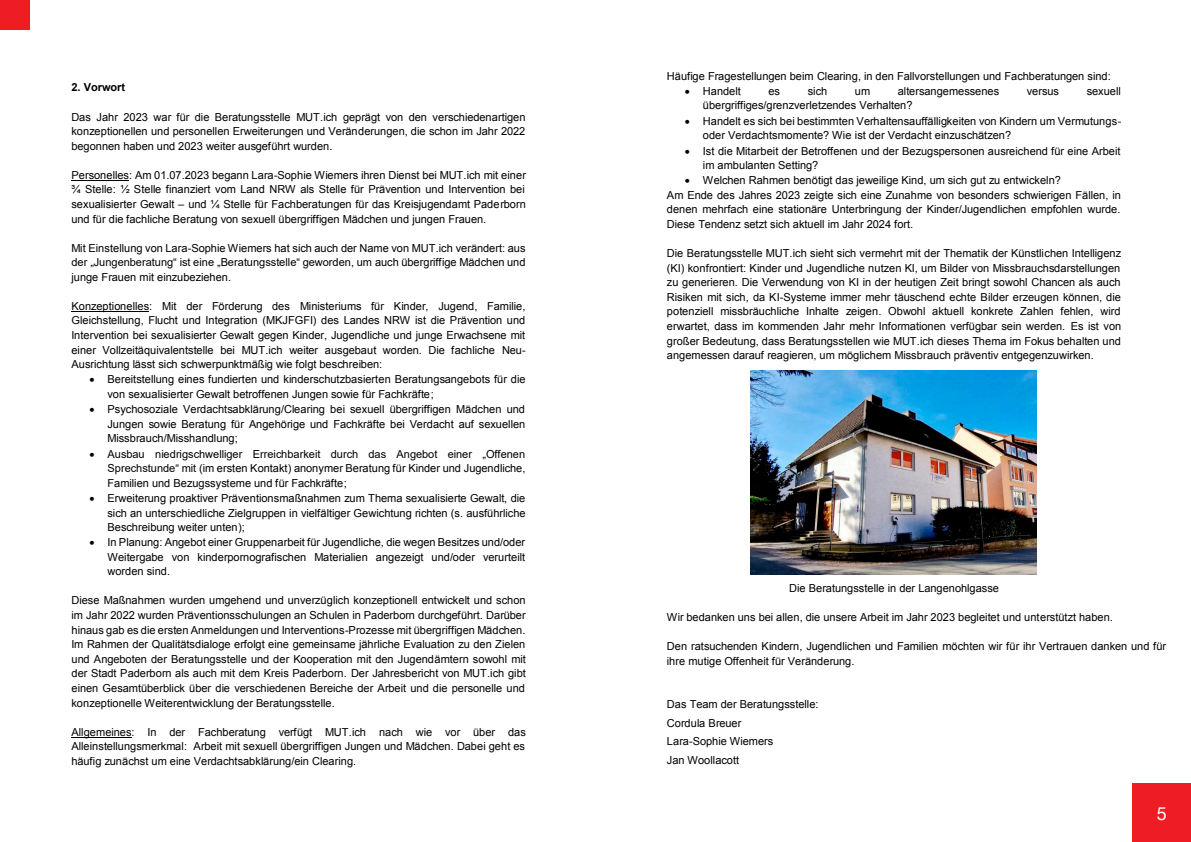
<style>
.page{position:relative;width:1191px;height:842px;background:#fff}
.page>*{position:absolute;margin:0;border:0;box-sizing:border-box;transform-origin:0 0}
.t1{font:18px "Helvetica Neue";color:#fff}
.t2{font:11px/14.5px "Arial";color:#000;text-align:justify}
.t3{font:700 11px "Arial";color:#000}
</style>
<div class="page">
<div style="left:1132px;top:783px;width:59px;height:59px;background:#ee1d23"></div>
<div style="left:0;top:0;width:30px;height:30px;background:#ee1d23"></div>
<hr style="left:71px;top:180px;width:58px;height:1px;background:#000">
<hr style="left:71px;top:311px;width:78px;height:1px;background:#000">
<hr style="left:71px;top:737px;width:60px;height:1px;background:#000">
<img style="left:750px;top:370px;width:286px;height:205px">
<p class="t3" style="left:71px;top:80px;width:55px">2. Vorwort</p>
<p class="t2" style="left:71px;top:110px;width:456px">Das Jahr 2023 war für die Beratungsstelle MUT.ich geprägt von den verschiedenartigen konzeptionellen und personellen Erweiterungen und Veränderungen, die schon im Jahr 2022 begonnen haben und 2023 weiter ausgeführt wurden.</p>
<p class="t2" style="left:71px;top:168px;width:456px">Personelles: Am 01.07.2023 begann Lara-Sophie Wiemers ihren Dienst bei MUT.ich mit einer ¾ Stelle: ½ Stelle finanziert vom Land NRW als Stelle für Prävention und Intervention bei sexualisierter Gewalt – und ¼ Stelle für Fachberatungen für das Kreisjugendamt Paderborn und für die fachliche Beratung von sexuell übergriffigen Mädchen und jungen Frauen.</p>
<p class="t2" style="left:71px;top:241px;width:456px">Mit Einstellung von Lara-Sophie Wiemers hat sich auch der Name von MUT.ich verändert: aus der „Jungenberatung“ ist eine „Beratungsstelle“ geworden, um auch übergriffige Mädchen und junge Frauen mit einzubeziehen.</p>
<p class="t2" style="left:71px;top:299px;width:456px">Konzeptionelles: Mit der Förderung des Ministeriums für Kinder, Jugend, Familie, Gleichstellung, Flucht und Integration (MKJFGFI) des Landes NRW ist die Prävention und Intervention bei sexualisierter Gewalt gegen Kinder, Jugendliche und junge Erwachsene mit einer Vollzeitäquivalentstelle bei MUT.ich weiter ausgebaut worden. Die fachliche Neu-Ausrichtung lässt sich schwerpunktmäßig wie folgt beschreiben:</p>
<p class="t2" style="left:107px;top:372px;width:420px;text-indent:-18px">• Bereitstellung eines fundierten und kinderschutzbasierten Beratungsangebots für die von sexualisierter Gewalt betroffenen Jungen sowie für Fachkräfte;</p>
<p class="t2" style="left:107px;top:402px;width:419px;text-indent:-18px">• Psychosoziale Verdachtsabklärung/Clearing bei sexuell übergriffigen Mädchen und Jungen sowie Beratung für Angehörige und Fachkräfte bei Verdacht auf sexuellen Missbrauch/Misshandlung;</p>
<p class="t2" style="left:107px;top:446px;width:420px;text-indent:-18px">• Ausbau niedrigschwelliger Erreichbarkeit durch das Angebot einer „Offenen Sprechstunde“ mit (im ersten Kontakt) anonymer Beratung für Kinder und Jugendliche, Familien und Bezugssysteme und für Fachkräfte;</p>
<p class="t2" style="left:107px;top:491px;width:420px;text-indent:-18px">• Erweiterung proaktiver Präventionsmaßnahmen zum Thema sexualisierte Gewalt, die sich an unterschiedliche Zielgruppen in vielfältiger Gewichtung richten (s. ausführliche Beschreibung weiter unten);</p>
<p class="t2" style="left:107px;top:535px;width:419px;text-indent:-18px">• In Planung: Angebot einer Gruppenarbeit für Jugendliche, die wegen Besitzes und/oder Weitergabe von kinderpornografischen Materialien angezeigt und/oder verurteilt worden sind.</p>
<p class="t2" style="left:71px;top:593px;width:456px">Diese Maßnahmen wurden umgehend und unverzüglich konzeptionell entwickelt und schon im Jahr 2022 wurden Präventionsschulungen an Schulen in Paderborn durchgeführt. Darüber hinaus gab es die ersten Anmeldungen und Interventions-Prozesse mit übergriffigen Mädchen.<br>Im Rahmen der Qualitätsdialoge erfolgt eine gemeinsame jährliche Evaluation zu den Zielen und Angeboten der Beratungsstelle und der Kooperation mit den Jugendämtern sowohl mit der Stadt Paderborn als auch mit dem Kreis Paderborn. Der Jahresbericht von MUT.ich gibt einen Gesamtüberblick über die verschiedenen Bereiche der Arbeit und die personelle und konzeptionelle Weiterentwicklung der Beratungsstelle.</p>
<p class="t2" style="left:71px;top:724px;width:456px">Allgemeines: In der Fachberatung verfügt MUT.ich nach wie vor über das Alleinstellungsmerkmal: Arbeit mit sexuell übergriffigen Jungen und Mädchen. Dabei geht es häufig zunächst um eine Verdachtsabklärung/ein Clearing.</p>
<p class="t2" style="left:667px;top:69px;width:445px">Häufige Fragestellungen beim Clearing, in den Fallvorstellungen und Fachberatungen sind:</p>
<p class="t2" style="left:685px;top:84px;width:58px">• Handelt</p>
<p class="t2" style="left:768px;top:84px;width:13px">es</p>
<p class="t2" style="left:807px;top:84px;width:21px">sich</p>
<p class="t2" style="left:854px;top:84px;width:17px">um</p>
<p class="t2" style="left:897px;top:84px;width:103px">altersangemessenes</p>
<p class="t2" style="left:1026px;top:84px;width:34px">versus</p>
<p class="t2" style="left:1086px;top:84px;width:36px">sexuell</p>
<p class="t2" style="left:703px;top:98px;width:211px">übergriffiges/grenzverletzendes Verhalten?</p>
<p class="t2" style="left:703px;top:114px;width:420px;text-indent:-18px">• Handelt es sich bei bestimmten Verhaltensauffälligkeiten von Kindern um Vermutungs&shy;oder Verdachtsmomente? Wie ist der Verdacht einzuschätzen?</p>
<p class="t2" style="left:703px;top:144px;width:419px;text-indent:-18px">• Ist die Mitarbeit der Betroffenen und der Bezugspersonen ausreichend für eine Arbeit im ambulanten Setting?</p>
<p class="t2" style="left:667px;top:173px;width:455px;text-align:left;text-indent:18px">• Welchen Rahmen benötigt das jeweilige Kind, um sich gut zu entwickeln?<br>Am Ende des Jahres 2023 zeigte sich eine Zunahme von besonders schwierigen Fällen, in denen mehrfach eine stationäre Unterbringung der Kinder/Jugendlichen empfohlen wurde.<br>Diese Tendenz setzt sich aktuell im Jahr 2024 fort.</p>
<p class="t2" style="left:667px;top:246px;width:456px">Die Beratungsstelle MUT.ich sieht sich vermehrt mit der Thematik der Künstlichen Intelligenz (KI) konfrontiert: Kinder und Jugendliche nutzen KI, um Bilder von Missbrauchsdarstellungen zu generieren. Die Verwendung von KI in der heutigen Zeit bringt sowohl Chancen als auch Risiken mit sich, da KI-Systeme immer mehr täuschend echte Bilder erzeugen können, die potenziell missbräuchliche Inhalte zeigen. Obwohl aktuell konkrete Zahlen fehlen, wird erwartet, dass im kommenden Jahr mehr Informationen verfügbar sein werden. Es ist von großer Bedeutung, dass Beratungsstellen wie MUT.ich dieses Thema im Fokus behalten und angemessen darauf reagieren, um möglichem Missbrauch präventiv entgegenzuwirken.</p>
<p class="t2" style="left:789px;top:581px;width:211px">Die Beratungsstelle in der Langenohlgasse</p>
<p class="t2" style="left:667px;top:610px;width:447px">Wir bedanken uns bei allen, die unsere Arbeit im Jahr 2023 begleitet und unterstützt haben.</p>
<p class="t2" style="left:667px;top:639px;width:501px">Den ratsuchenden Kindern, Jugendlichen und Familien möchten wir für ihr Vertrauen danken und für ihre mutige Offenheit für Veränderung.</p>
<p class="t2" style="left:667px;top:695px;width:153px;line-height:18.4px;text-align:left">Das Team der Beratungsstelle:<br>Cordula Breuer<br>Lara-Sophie Wiemers<br>Jan Woollacott</p>
<h1 class="t1" style="left:1156px;top:801px;width:12px">5</h1>
</div>
